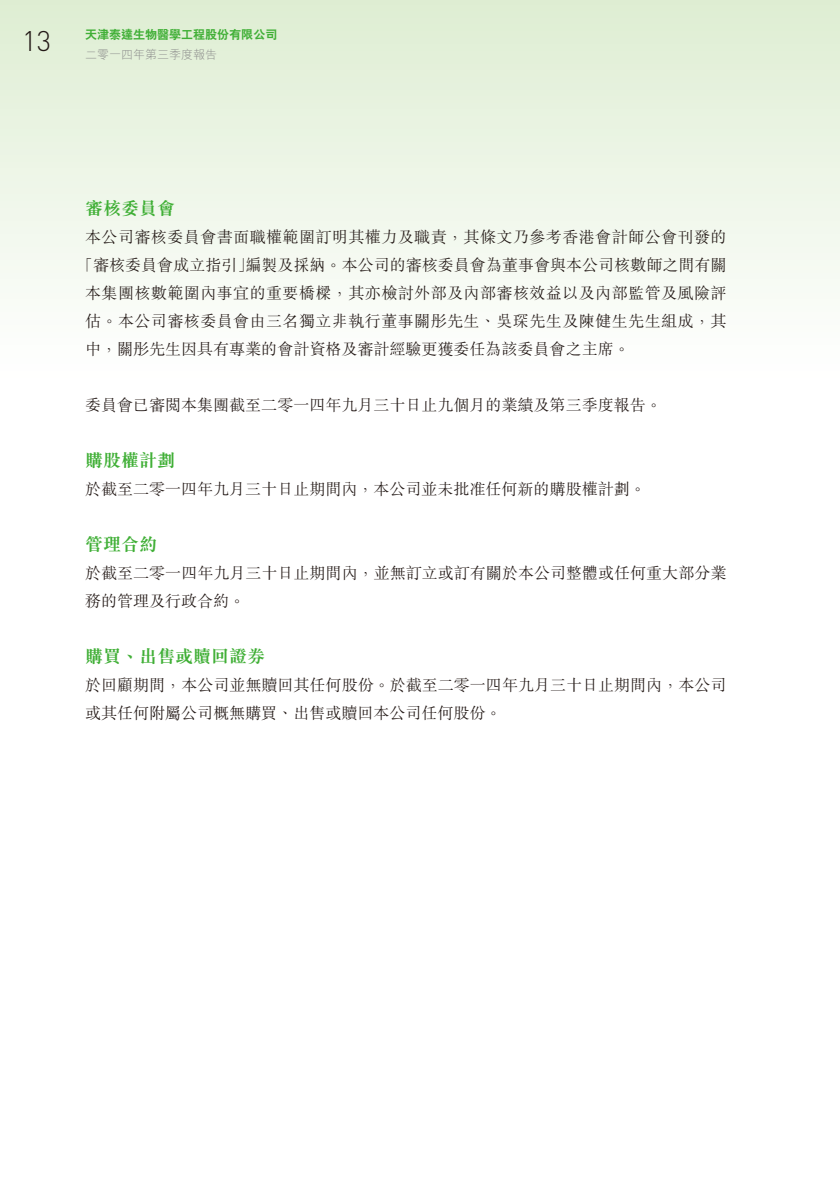
<style>
.page{position:relative;width:840px;height:1191px;background:#fff}
.page>*{position:absolute;margin:0;border:0;box-sizing:border-box;transform-origin:0 0}
.t1{font:300 28px "DIN Pro";color:#231916}
.t2{font:18px "M Sung HK Bold E Ten B5 H";color:#40af36}
.t3{font:16px/28px "M Sung HK Light E Ten B5 H";color:#231916}
.t4{font:16px "M Sung HK Light E Ten B5 H";letter-spacing:.025em;color:#231916}
.t5{font:12px "C Hei 2 HK Xbold E Ten B5 H";color:#40af36}
.t6{font:12px "M Hei HK Light E Ten B5 H";color:#898989}
</style>
<div class="page">
<div style="left:0;top:0;width:839px;height:388px;background:linear-gradient(to bottom,#deedd2,#fff)"></div>
<h1 class="t1" style="left:22px;top:31px;width:30px">13</h1>
<p class="t5" style="left:85px;top:30px;width:194px">天津泰達生物醫學工程股份有限公司</p>
<p class="t6" style="left:85px;top:50px;width:134px">二零一四年第三季度報告</p>
<p class="t2" style="left:85px;top:201px;width:91px">審核委員會</p>
<p class="t4" style="left:85px;top:231px;width:642px">本公司審核委員會書面職權範圍訂明其權力及職責，其條文乃參考香港會計師公會刊發的</p>
<p class="t3" style="left:77px;top:253px;width:650px">「審核委員會成立指引」編製及採納。本公司的審核委員會為董事會與本公司核數師之間有關</p>
<p class="t4" style="left:85px;top:287px;width:642px">本集團核數範圍內事宜的重要橋樑，其亦檢討外部及內部審核效益以及內部監管及風險評</p>
<p class="t4" style="left:85px;top:315px;width:642px">估。本公司審核委員會由三名獨立非執行董事關彤先生、吳琛先生及陳健生先生組成，其</p>
<p class="t3" style="left:85px;top:337px;width:546px">中，關彤先生因具有專業的會計資格及審計經驗更獲委任為該委員會之主席。</p>
<p class="t3" style="left:85px;top:393px;width:578px">委員會已審閱本集團截至二零一四年九月三十日止九個月的業績及第三季度報告。</p>
<p class="t2" style="left:85px;top:453px;width:91px">購股權計劃</p>
<p class="t3" style="left:85px;top:477px;width:562px">於截至二零一四年九月三十日止期間內，本公司並未批准任何新的購股權計劃。</p>
<p class="t2" style="left:85px;top:537px;width:73px">管理合約</p>
<p class="t3" style="left:85px;top:561px;width:642px">於截至二零一四年九月三十日止期間內，並無訂立或訂有關於本公司整體或任何重大部分業務的管理及行政合約。</p>
<p class="t2" style="left:85px;top:649px;width:181px">購買、出售或贖回證券</p>
<p class="t3" style="left:85px;top:673px;width:642px">於回顧期間，本公司並無贖回其任何股份。於截至二零一四年九月三十日止期間內，本公司或其任何附屬公司概無購買、出售或贖回本公司任何股份。</p>
</div>
